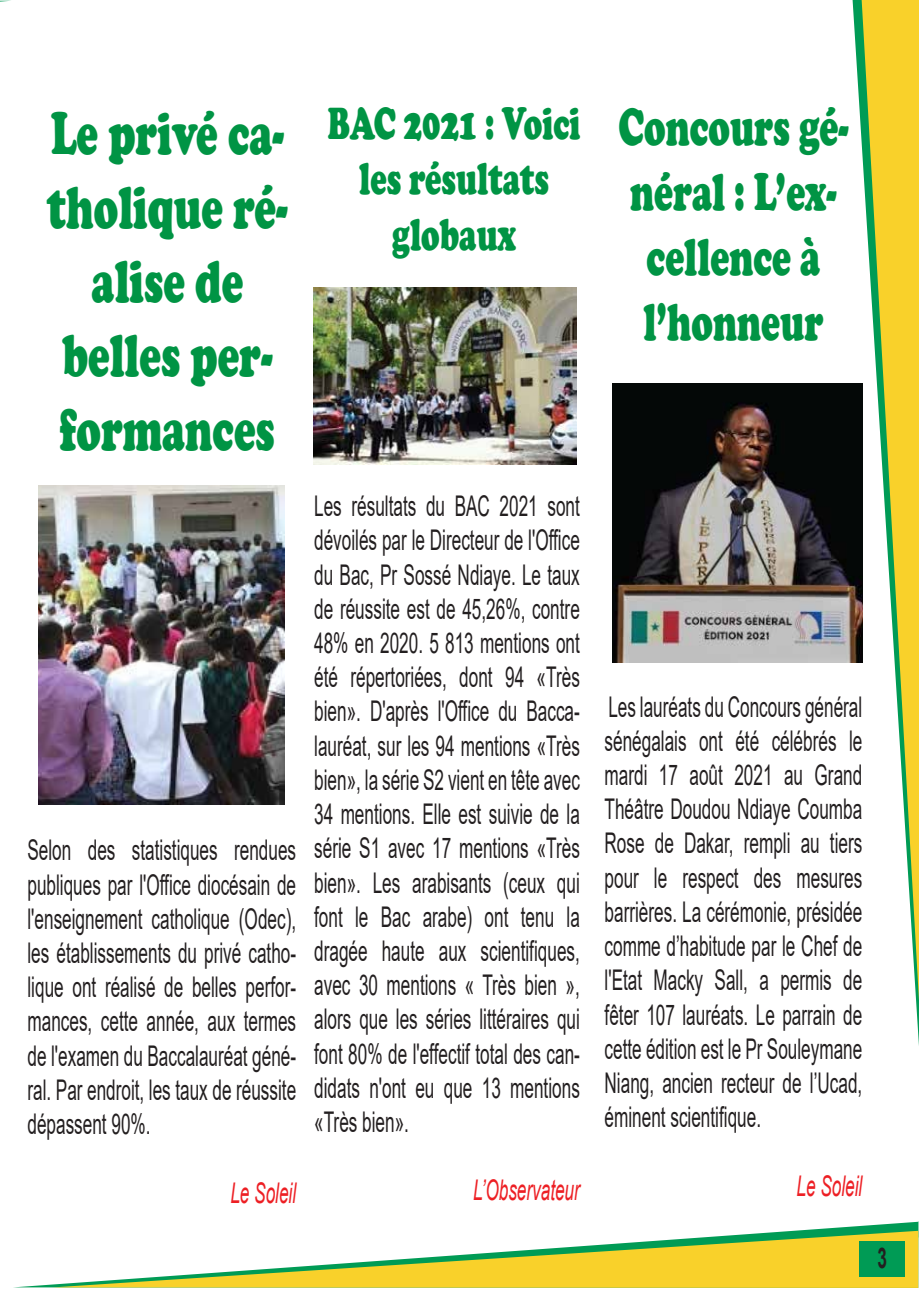
<style>
.page{position:relative;width:919px;height:1289px;background:#fff}
.page>*{position:absolute;margin:0;border:0;box-sizing:border-box;transform-origin:0 0}
.t1{font:900 61.5px/73.8px "Cooper";color:#009444;text-align:center;scale:.66 1}
.t2{font:900 54px/64.8px "Cooper";color:#009444;text-align:center;scale:.66 1}
.t3{font:900 46.5px/55.8px "Cooper";color:#009444;text-align:center;scale:.66 1}
.t4{font:28.5px/34.2px "Arial";color:#231f20;text-align:justify;scale:.6 1}
.t5{font:italic 28.5px "Arial";color:#ed1f24;scale:.6 1}
.t6{font:700 28.5px "Arial";color:#231f20;scale:.6 1}
</style>
<div class="page">
<svg style="left:19px;top:1221px;width:899px;height:66px"></svg>
<svg style="left:53px;top:1230px;width:865px;height:57px"></svg>
<svg style="left:852px;top:0;width:66px;height:1030px"></svg>
<svg style="left:861px;top:0;width:57px;height:1000px"></svg>
<div style="left:859px;top:1240px;width:45px;height:36px;background:#009b55"></div>
<img style="left:39px;top:486px;width:246px;height:318px">
<img style="left:313px;top:287px;width:263px;height:177px">
<img style="left:613px;top:383px;width:249px;height:279px">
<h1 class="t1" style="left:47px;top:97px;width:366px">Le privé ca&shy;tholique ré&shy;alise de belles per&shy;formances</h1>
<h3 class="t3" style="left:328px;top:95px;width:384px">BAC 2021 : Voici les résultats globaux</h3>
<p class="t4" style="left:27px;top:833px;width:449px">Selon des statistiques rendues publiques par l'Office diocésain de l'enseignement catholique (Odec), les établissements du privé catho&shy;lique ont réalisé de belles perfor&shy;mances, cette année, aux termes de l'examen du Baccalauréat géné&shy;ral. Par endroit, les taux de réussite dépassent 90%.</p>
<p class="t5" style="left:230px;top:1173px;width:111px">Le Soleil</p>
<p class="t4" style="left:314px;top:489px;width:444px">Les résultats du BAC 2021 sont dévoilés par le Directeur de l'Office du Bac, Pr Sossé Ndiaye. Le taux de réussite est de 45,26%, contre 48% en 2020. 5 813 mentions ont été répertoriées, dont 94 «Très bien». D'après l'Office du Bacca&shy;lauréat, sur les 94 mentions «Très bien», la série S2 vient en tête avec 34 mentions. Elle est suivie de la série S1 avec 17 mentions «Très bien». Les arabisants (ceux qui font le Bac arabe) ont tenu la dragée haute aux scientifiques, avec 30 mentions « Très bien », alors que les séries littéraires qui font 80% de l'effectif total des can&shy;didats n'ont eu que 13 mentions «Très bien».</p>
<p class="t5" style="left:473px;top:1171px;width:180px">L’Observateur</p>
<h2 class="t2" style="left:618px;top:95px;width:350px">Concours gé&shy;néral : L’ex&shy;cellence à l’honneur</h2>
<p class="t4" style="left:604px;top:689px;width:431px">Les lauréats du Concours général sénégalais ont été célébrés le mardi 17 août 2021 au Grand Théâtre Doudou Ndiaye Coumba Rose de Dakar, rempli au tiers pour le respect des mesures barrières. La cérémonie, présidée comme d’habitude par le Chef de l'Etat Macky Sall, a permis de fêter 107 lauréats. Le parrain de cette édition est le Pr Souleymane Niang, ancien recteur de l’Ucad, éminent scientifique.</p>
<p class="t5" style="left:796px;top:1167px;width:111px">Le Soleil</p>
<p class="t6" style="left:877px;top:1237px;width:17px">3</p>
</div>
